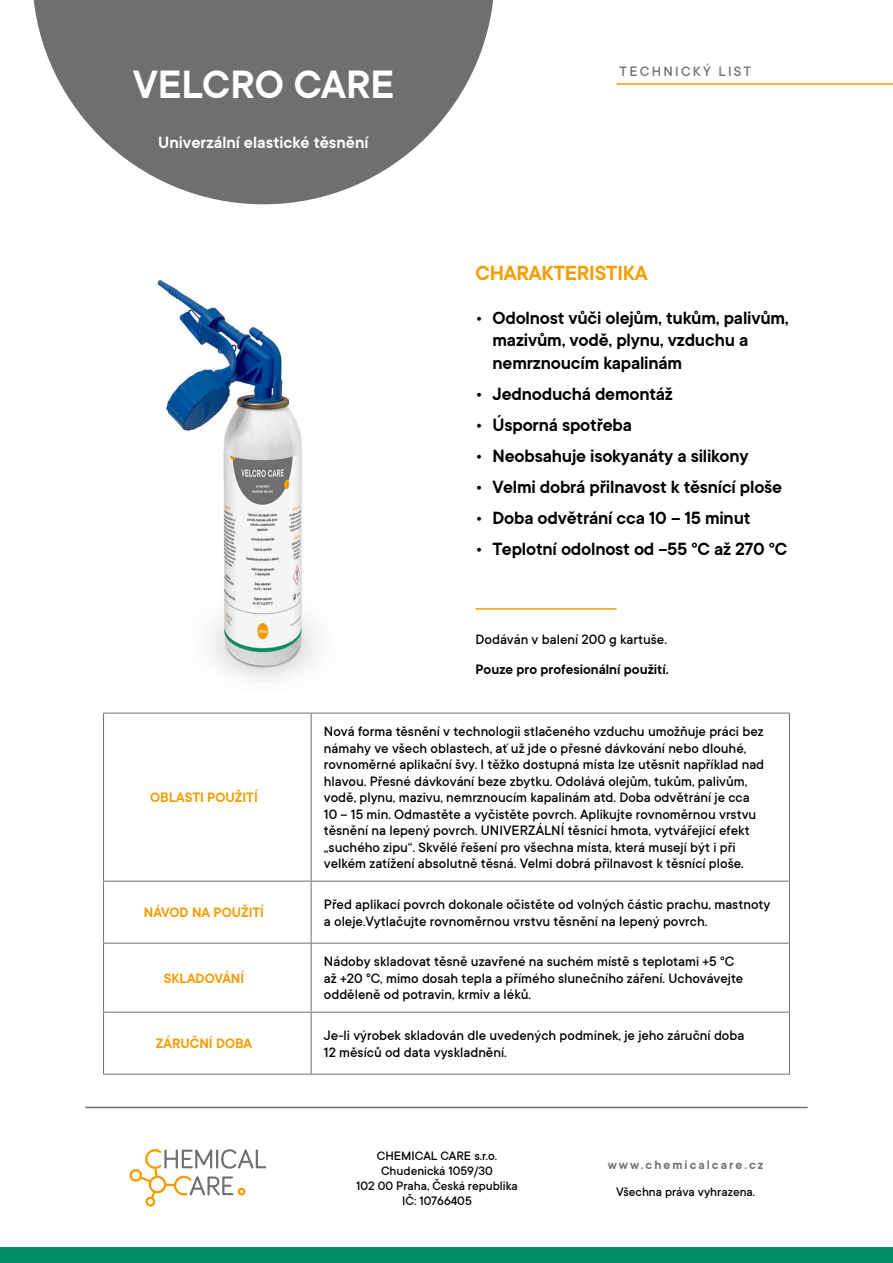
<style>
.page{position:relative;width:893px;height:1263px;background:#fff}
.page>*{position:absolute;margin:0;border:0;box-sizing:border-box;transform-origin:0 0}
.t1{font:600 43.5px "TT Commons";color:#fff}
.t2{font:600 22.5px "TT Commons";letter-spacing:-.01em;color:#f59c00}
.t3{font:600 19.5px/22.5px "TT Commons";letter-spacing:-.01em;color:#000}
.t4{font:600 18px "TT Commons";color:#fff}
.t5{font:500 15px/16.5px "TT Commons";color:#000}
.t6{font:600 15px "TT Commons";color:#f59c00}
.t7{font:600 15px "TT Commons";color:#000}
.t8{font:500 15px "TT Commons";letter-spacing:.15em;color:#706f6f}
.t9{font:500 13.5px/15px "TT Commons";color:#000;text-align:center}
.t10{font:600 13.5px "TT Commons";letter-spacing:.15em;color:#706f6f}
</style>
<div class="page">
<svg style="left:33px;top:0;width:461px;height:204px;fill:#706f6f"></svg>
<div style="left:0;top:1247px;width:893px;height:16px;background:#009063"></div>
<hr style="left:617px;top:83px;width:276px;height:2px;background:#f59c00">
<hr style="left:86px;top:1107px;width:721px;height:1px;background:#706f6f">
<svg style="left:129px;top:1149px;width:137px;height:57px"></svg>
<img style="left:154px;top:280px;width:163px;height:399px">
<hr style="left:476px;top:608px;width:140px;height:2px;background:#f59c00">
<hr style="left:311px;top:713px;width:1px;height:168px;background:#706f6f">
<hr style="left:103px;top:881px;width:208px;height:1px;background:#706f6f">
<hr style="left:311px;top:881px;width:479px;height:1px;background:#706f6f">
<hr style="left:311px;top:881px;width:1px;height:62px;background:#706f6f">
<hr style="left:103px;top:943px;width:208px;height:1px;background:#706f6f">
<hr style="left:311px;top:943px;width:479px;height:1px;background:#706f6f">
<hr style="left:311px;top:943px;width:1px;height:69px;background:#706f6f">
<hr style="left:103px;top:1012px;width:208px;height:1px;background:#706f6f">
<hr style="left:311px;top:1012px;width:479px;height:1px;background:#706f6f">
<hr style="left:311px;top:1012px;width:1px;height:62px;background:#706f6f">
<hr style="left:103px;top:713px;width:208px;height:1px;background:#706f6f">
<hr style="left:103px;top:713px;width:1px;height:168px;background:#706f6f">
<hr style="left:311px;top:713px;width:479px;height:1px;background:#706f6f">
<hr style="left:789px;top:713px;width:1px;height:168px;background:#706f6f">
<hr style="left:103px;top:881px;width:1px;height:62px;background:#706f6f">
<hr style="left:789px;top:881px;width:1px;height:62px;background:#706f6f">
<hr style="left:103px;top:943px;width:1px;height:69px;background:#706f6f">
<hr style="left:789px;top:943px;width:1px;height:69px;background:#706f6f">
<hr style="left:103px;top:1012px;width:1px;height:62px;background:#706f6f">
<hr style="left:789px;top:1012px;width:1px;height:62px;background:#706f6f">
<hr style="left:103px;top:1074px;width:208px;height:1px;background:#706f6f">
<hr style="left:311px;top:1074px;width:479px;height:1px;background:#706f6f">
<h1 class="t1" style="left:133px;top:60px;width:263px">VELCRO CARE</h1>
<p class="t4" style="left:158px;top:132px;width:212px">Univerzální elastické těsnění</p>
<p class="t8" style="left:620px;top:64px;width:133px">TECHNICKÝ LIST</p>
<h2 class="t2" style="left:476px;top:261px;width:174px">CHARAKTERISTIKA</h2>
<h3 class="t3" style="left:493px;top:307px;width:298px;text-indent:-17px">• Odolnost vůči olejům, tukům, palivům, mazivům, vodě, plynu, vzduchu a nemrznoucím kapalinám</h3>
<h3 class="t3" style="left:476px;top:383px;width:199px">• Jednoduchá demontáž</h3>
<h3 class="t3" style="left:476px;top:414px;width:158px">• Úsporná spotřeba</h3>
<h3 class="t3" style="left:476px;top:445px;width:275px">• Neobsahuje isokyanáty a silikony</h3>
<h3 class="t3" style="left:476px;top:476px;width:308px">• Velmi dobrá přilnavost k těsnící ploše</h3>
<h3 class="t3" style="left:476px;top:507px;width:276px">• Doba odvětrání cca 10 – 15 minut</h3>
<h3 class="t3" style="left:476px;top:538px;width:313px">• Teplotní odolnost od -55 °C až 270 °C</h3>
<p class="t5" style="left:476px;top:631px;width:193px">Dodáván v balení 200 g kartuše.</p>
<p class="t7" style="left:476px;top:661px;width:195px">Pouze pro profesionální použití.</p>
<p class="t6" style="left:150px;top:789px;width:109px">OBLASTI POUŽITÍ</p>
<p class="t5" style="left:324px;top:724px;width:442px">Nová forma těsnění v technologii stlačeného vzduchu umožňuje práci bez námahy ve všech oblastech, ať už jde o přesné dávkování nebo dlouhé, rovnoměrné aplikační švy. I těžko dostupná místa lze utěsnit například nad hlavou. Přesné dávkování beze zbytku. Odolává olejům, tukům, palivům, vodě, plynu, mazivu, nemrznoucím kapalinám atd. Doba odvětrání je cca 10 – 15 min. Odmastěte a vyčistěte povrch. Aplikujte rovnoměrnou vrstvu těsnění na lepený povrch. UNIVERZÁLNÍ těsnící hmota, vytvářející efekt „suchého zipu“. Skvělé řešení pro všechna místa, která musejí být i při velkém zatížení absolutně těsná. Velmi dobrá přilnavost k těsnící ploše.</p>
<p class="t6" style="left:144px;top:904px;width:122px">NÁVOD NA POUŽITÍ</p>
<p class="t5" style="left:324px;top:896px;width:448px">Před aplikací povrch dokonale očistěte od volných částic prachu, mastnoty a oleje.Vytlačujte rovnoměrnou vrstvu těsnění na lepený povrch.</p>
<p class="t6" style="left:164px;top:970px;width:82px">SKLADOVÁNÍ</p>
<p class="t5" style="left:324px;top:954px;width:421px">Nádoby skladovat těsně uzavřené na suchém místě s teplotami +5 °C až +20 °C, mimo dosah tepla a přímého slunečního záření. Uchovávejte odděleně od potravin, krmiv a léků.</p>
<p class="t6" style="left:156px;top:1035px;width:98px">ZÁRUČNÍ DOBA</p>
<p class="t5" style="left:324px;top:1027px;width:422px">Je-li výrobek skladován dle uvedených podmínek, je jeho záruční doba<br>12 měsíců od data vyskladnění.</p>
<p class="t9" style="left:356px;top:1148px;width:163px">CHEMICAL CARE s.r.o.<br>Chudenická 1059/30<br>102 00 Praha, Česká republika<br>IČ: 10766405</p>
<p class="t10" style="left:608px;top:1157px;width:157px">www.chemicalcare.cz</p>
<p class="t9" style="left:616px;top:1185px;width:141px">Všechna práva vyhrazena.</p>
</div>
